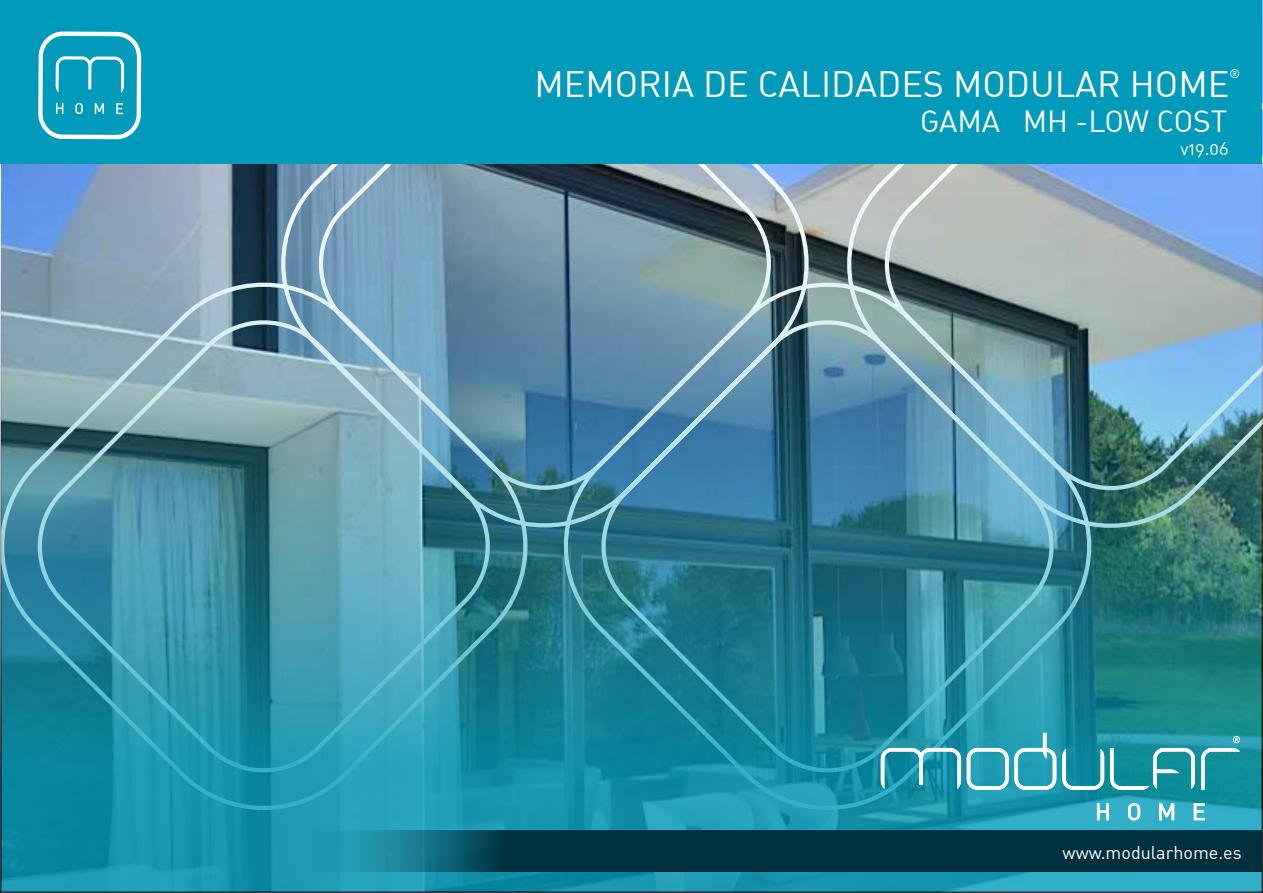
<style>
.page{position:relative;width:1263px;height:893px;background:#fff}
.page>*{position:absolute;margin:0;border:0;box-sizing:border-box;transform-origin:0 0}
.t1{font:36px "DIN Regular Alternate";color:#fff}
.t2{font:30px "DIN Regular Alternate";color:#fff}
.t3{font:18px "DIN Regular Alternate";color:#fff}
.t4{font:12.3px "DIN Regular Alternate";color:#fff}
</style>
<div class="page">
<img style="left:0;top:0;width:1263px;height:893px">
<svg style="left:293px;top:831px;width:968px;height:41px;background:#05404f"></svg>
<div style="left:0;top:0;width:1261px;height:164px;background:#009bba"></div>
<svg style="left:38px;top:32px;width:103px;height:107px"></svg>
<svg style="left:1097px;top:803px;width:12px;height:17px"></svg>
<svg style="left:1128px;top:803px;width:12px;height:17px"></svg>
<svg style="left:1159px;top:803px;width:15px;height:17px"></svg>
<svg style="left:1194px;top:803px;width:11px;height:17px"></svg>
<svg style="left:881px;top:748px;width:80px;height:41px"></svg>
<svg style="left:967px;top:733px;width:89px;height:57px"></svg>
<svg style="left:1062px;top:749px;width:42px;height:41px"></svg>
<svg style="left:1110px;top:748px;width:85px;height:42px"></svg>
<svg style="left:1201px;top:736px;width:39px;height:54px;background:#38a1ae"></svg>
<p class="t1" style="left:534px;top:61px;width:696px">MEMORIA DE CALIDADES MODULAR HOME</p>
<p class="t4" style="left:1229px;top:66px;width:12px">®</p>
<p class="t2" style="left:920px;top:102px;width:309px">GAMA MH -LOW COST</p>
<p class="t3" style="left:1180px;top:137px;width:50px">v19.06</p>
<p class="t3" style="left:1062px;top:841px;width:181px">www.modularhome.es</p>
</div>
